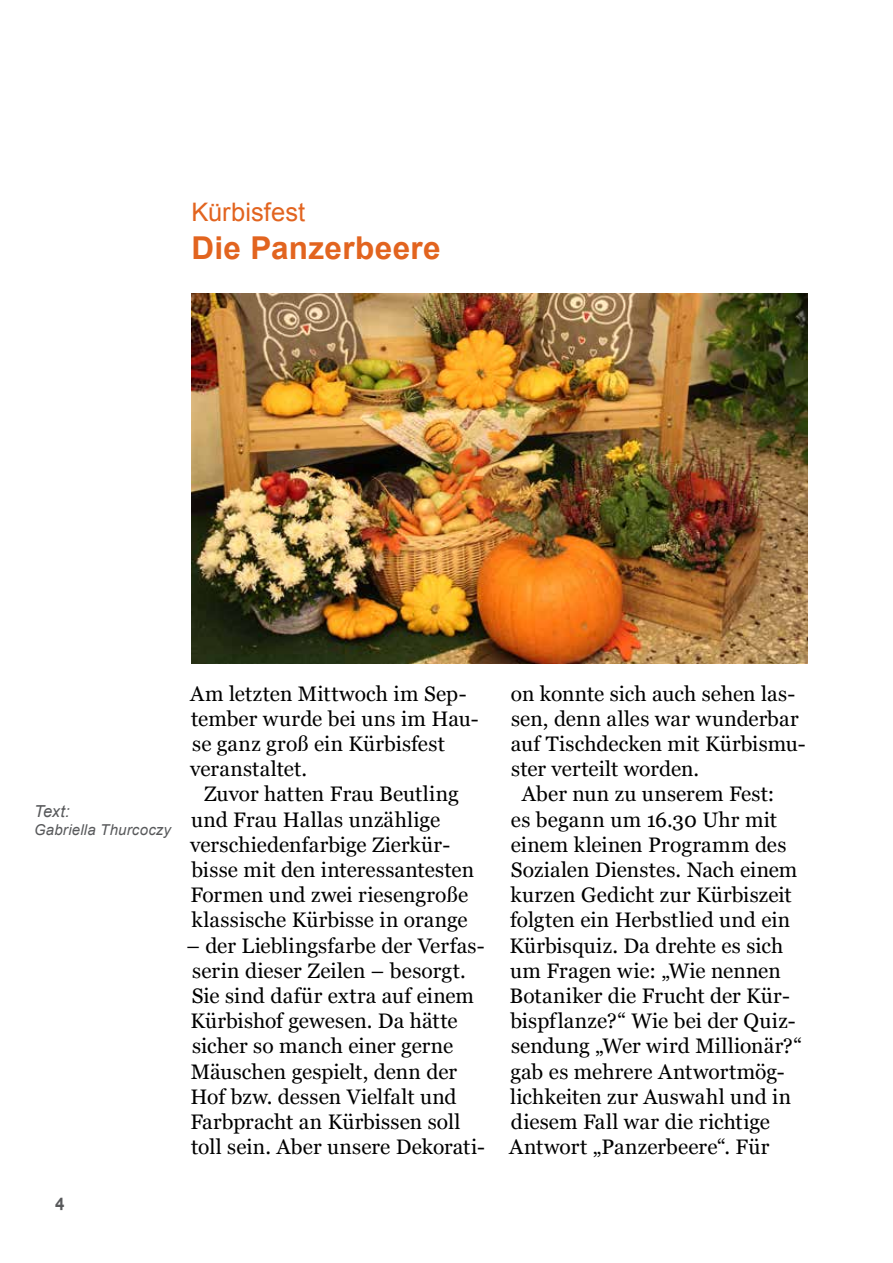
<style>
.page{position:relative;width:893px;height:1263px;background:#fff}
.page>*{position:absolute;margin:0;border:0;box-sizing:border-box;transform-origin:0 0}
.t1{font:700 31.5px "Arial";letter-spacing:.01em;color:#e2641f}
.t2{font:25.5px "Arial";color:#e2641f}
.t3{font:21px/25.2px "Vani";letter-spacing:.005em;color:#000}
.t4{font:italic 16.5px "Arial";color:#58595b}
.t5{font:700 16.5px "Arial";color:#58595b}
.t6{font:italic 15px "Arial";letter-spacing:.015em;color:#58595b}
</style>
<div class="page">
<img style="left:191px;top:293px;width:617px;height:370px">
<p class="t2" style="left:191px;top:195px;width:115px">Kürbisfest</p>
<h1 class="t1" style="left:191px;top:226px;width:251px">Die Panzerbeere</h1>
<p class="t4" style="left:34px;top:800px;width:37px">Text:</p>
<p class="t6" style="left:34px;top:819px;width:139px">Gabriella Thurcoczy</p>
<p class="t3" style="left:190px;top:681px;width:290px">Am letzten Mittwoch im Sep&shy;tember wurde bei uns im Hau&shy;se ganz groß ein Kürbisfest veranstaltet.</p>
<p class="t3" style="left:190px;top:781px;width:285px;text-indent:14px">Zuvor hatten Frau Beutling und Frau Hallas unzählige verschiedenfarbige Zierkür&shy;bisse mit den interessantesten<br>Formen und zwei riesengroße klassische Kürbisse in orange</p>
<p class="t3" style="left:186px;top:933px;width:300px">– der Lieblingsfarbe der Verfas&shy;serin dieser Zeilen – besorgt.<br>Sie sind dafür extra auf einem<br>Kürbishof gewesen. Da hätte sicher so manch einer gerne<br>Mäuschen gespielt, denn der<br>Hof bzw. dessen Vielfalt und<br>Farbpracht an Kürbissen soll toll sein. Aber unsere Dekorati-</p>
<p class="t5" style="left:55px;top:1190px;width:11px">4</p>
<p class="t3" style="left:511px;top:681px;width:286px">on konnte sich auch sehen las-</p>
<p class="t3" style="left:511px;top:706px;width:289px">sen, denn alles war wunderbar</p>
<p class="t3" style="left:511px;top:731px;width:296px">auf Tischdecken mit Kürbismu-</p>
<p class="t3" style="left:511px;top:756px;width:190px">ster verteilt worden.</p>
<p class="t3" style="left:522px;top:781px;width:254px">Aber nun zu unserem Fest:</p>
<p class="t3" style="left:511px;top:807px;width:268px">es begann um 16.30 Uhr mit</p>
<p class="t3" style="left:511px;top:832px;width:277px">einem kleinen Programm des</p>
<p class="t3" style="left:511px;top:857px;width:288px">Sozialen Dienstes. Nach einem</p>
<p class="t3" style="left:510px;top:882px;width:283px">kurzen Gedicht zur Kürbiszeit</p>
<p class="t3" style="left:510px;top:907px;width:282px">folgten ein Herbstlied und ein</p>
<p class="t3" style="left:509px;top:933px;width:276px">Kürbisquiz. Da drehte es sich</p>
<p class="t3" style="left:510px;top:958px;width:272px">um Fragen wie: „Wie nennen</p>
<p class="t3" style="left:509px;top:983px;width:282px">Botaniker die Frucht der Kür-</p>
<p class="t3" style="left:510px;top:1008px;width:287px">bispflanze?“ Wie bei der Quiz-</p>
<p class="t3" style="left:511px;top:1033px;width:292px">sendung „Wer wird Millionär?“</p>
<p class="t3" style="left:510px;top:1059px;width:275px">gab es mehrere Antwortmög-</p>
<p class="t3" style="left:510px;top:1084px;width:282px">lichkeiten zur Auswahl und in</p>
<p class="t3" style="left:511px;top:1109px;width:260px">diesem Fall war die richtige</p>
<p class="t3" style="left:509px;top:1134px;width:262px">Antwort „Panzerbeere“. Für</p>
</div>
